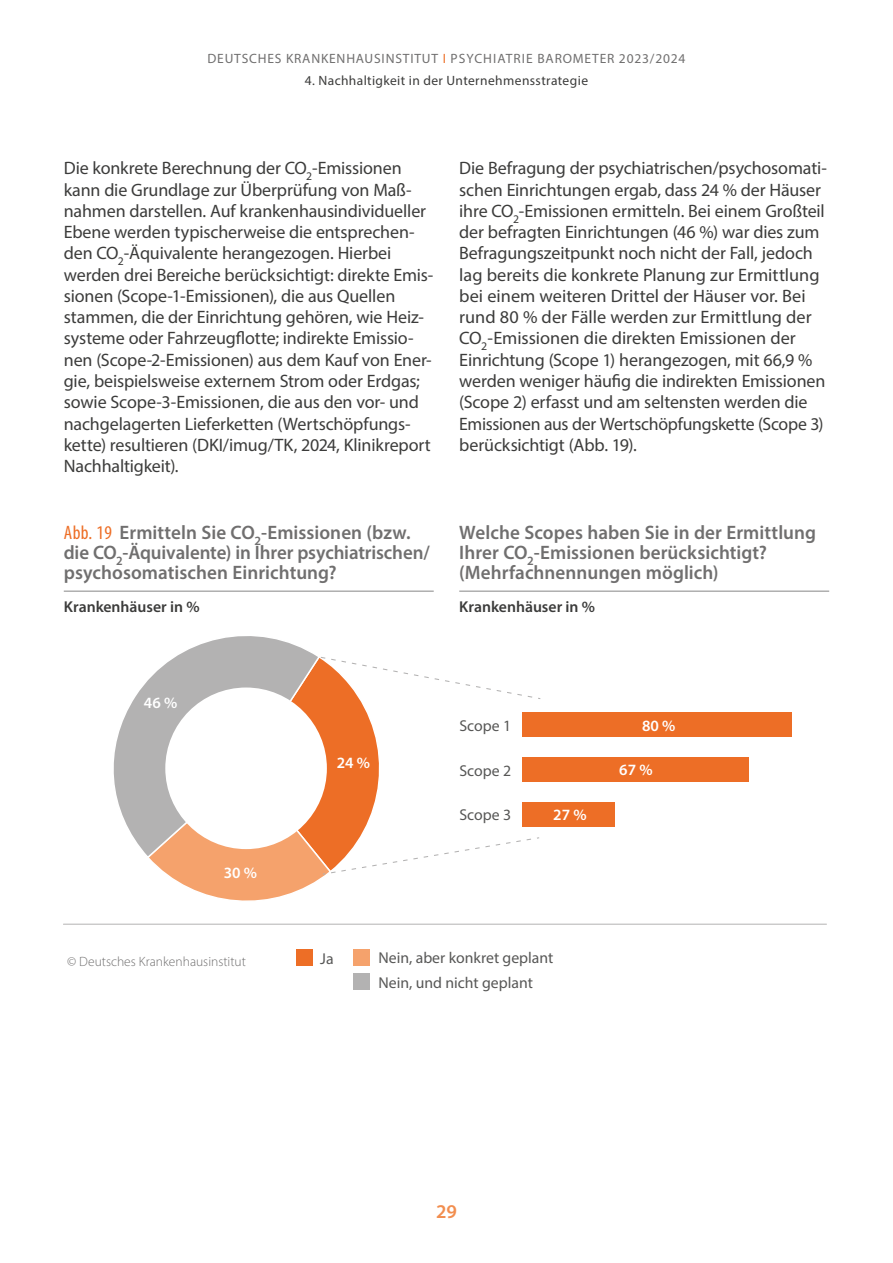
<style>
.page{position:relative;width:893px;height:1263px;background:#fff}
.page>*{position:absolute;margin:0;border:0;box-sizing:border-box;transform-origin:0 0}
.Tab__Abb__Head{font:600 19.5px/20.2px "Myriad Pro";color:#706f6f}
.t1{font:600 19.5px "Myriad Pro";color:#f28e4f}
.Fließtext_11_5_5mm{font:18px/21.3px "Myriad Pro";letter-spacing:-.005em;color:#3c3c3b}
.t2{font:15.75px/24.5px "Myriad Pro";color:#575756}
.Tab__Subline_1{font:600 15.75px "Myriad Pro";color:#3c3c3b}
.t3{font:600 15.75px "Myriad Pro";color:#fff}
.t4{font:13.5px "Myriad Pro";letter-spacing:.06em;color:#706f6f}
.Kolumne_Kapitel{font:13.5px "Myriad Pro";letter-spacing:.03em;color:#3c3c3b}
.t5{font:300 13.5px "Myriad Pro";color:#706f6f}
.s1{color:#ed6e26}
.s2{font-weight:400;font-stretch:condensed;color:#ed6e26}
</style>
<div class="page">
<svg style="left:113px;top:636px;width:198px;height:218px"></svg>
<div style="left:523px;top:803px;width:92px;height:24px;background:#ed6e26"></div>
<div style="left:523px;top:758px;width:226px;height:24px;background:#ed6e26"></div>
<div style="left:523px;top:713px;width:269px;height:24px;background:#ed6e26"></div>
<div style="left:296px;top:949px;width:17px;height:17px;background:#ed6e26"></div>
<div style="left:353px;top:949px;width:17px;height:16px;background:#f5a26c"></div>
<div style="left:353px;top:973px;width:17px;height:17px;background:#b3b2b2"></div>
<hr style="left:64px;top:924px;width:762px;height:1px;background:#b3b2b2">
<svg style="left:146px;top:653px;width:394px;height:248px"></svg>
<hr style="left:64px;top:591px;width:370px;height:1px;background:#878787">
<hr style="left:459px;top:591px;width:370px;height:1px;background:#878787">
<p class="t4" style="left:207px;top:50px;width:479px">DEUTSCHES KRANKENHAUSINSTITUT <span class="s1">I</span> PSYCHIATRIE BAROMETER 2023/2024</p>
<p class="Kolumne_Kapitel" style="left:305px;top:72px;width:285px">4. Nachhaltigkeit in der Unternehmensstrategie</p>
<p class="Fließtext_11_5_5mm" style="left:64px;top:157px;width:371px">Die konkrete Berechnung der CO<sub>2</sub>-Emissionen kann die Grundlage zur Überprüfung von Maß&shy;nahmen darstellen. Auf krankenhausindividueller Ebene werden typischerweise die entsprechen&shy;den CO<sub>2</sub>-Äquivalente herangezogen. Hierbei werden drei Bereiche berücksichtigt: direkte Emis&shy;sionen (Scope-1-Emissionen), die aus Quellen stammen, die der Einrichtung gehören, wie Heiz&shy;systeme oder Fahrzeugflotte; indirekte Emissio&shy;nen (Scope-2-Emissionen) aus dem Kauf von Ener&shy;gie, beispielsweise externem Strom oder Erdgas; sowie Scope-3-Emissionen, die aus den vor- und nachgelagerten Lieferketten (Wertschöpfungs&shy;kette) resultieren (DKI/imug/TK, 2024, Klinikreport Nachhaltigkeit).</p>
<p class="Fließtext_11_5_5mm" style="left:459px;top:157px;width:369px">Die Befragung der psychiatrischen/psychosomati&shy;schen Einrichtungen ergab, dass 24 % der Häuser ihre CO<sub>2</sub>-Emissionen ermitteln. Bei einem Großteil der befragten Einrichtungen (46 %) war dies zum Befragungszeitpunkt noch nicht der Fall, jedoch lag bereits die konkrete Planung zur Ermittlung bei einem weiteren Drittel der Häuser vor. Bei rund 80 % der Fälle werden zur Ermittlung der CO<sub>2</sub>-Emissionen die direkten Emissionen der Einrichtung (Scope 1) herangezogen, mit 66,9 % werden weniger häufig die indirekten Emissionen (Scope 2) erfasst und am seltensten werden die Emissionen aus der Wertschöpfungskette (Scope 3) berücksichtigt (Abb. 19).</p>
<p class="Tab__Abb__Head" style="left:64px;top:522px;width:367px"><span class="s2">Abb. 19</span> Ermitteln Sie CO<sub>2</sub>-Emissionen (bzw. die CO<sub>2</sub>-Äquivalente) in Ihrer psychiatrischen/ psychosomatischen Einrichtung?</p>
<p class="Tab__Subline_1" style="left:64px;top:597px;width:137px">Krankenhäuser in %</p>
<p class="Tab__Abb__Head" style="left:459px;top:522px;width:358px">Welche Scopes haben Sie in der Ermittlung<br>Ihrer CO<sub>2</sub>-Emissionen berücksichtigt? (Mehrfachnennungen möglich)</p>
<p class="Tab__Subline_1" style="left:459px;top:597px;width:137px">Krankenhäuser in %</p>
<p class="t3" style="left:144px;top:693px;width:35px">46 %</p>
<p class="t3" style="left:224px;top:863px;width:35px">30 %</p>
<p class="t3" style="left:337px;top:753px;width:35px">24 %</p>
<p class="t2" style="left:459px;top:714px;width:53px">Scope 1</p>
<p class="t2" style="left:459px;top:758px;width:53px">Scope 2</p>
<p class="t2" style="left:459px;top:802px;width:53px">Scope 3</p>
<p class="t3" style="left:553px;top:804px;width:35px">27 %</p>
<p class="t3" style="left:642px;top:716px;width:35px">80 %</p>
<p class="t3" style="left:619px;top:760px;width:35px">67 %</p>
<p class="t5" style="left:67px;top:953px;width:180px">© Deutsches Krankenhausinstitut</p>
<p class="t2" style="left:378px;top:945px;width:176px">Nein, aber konkret geplant<br>Nein, und nicht geplant</p>
<p class="t2" style="left:320px;top:946px;width:15px">Ja</p>
<p class="t1" style="left:436px;top:1199px;width:22px">29</p>
</div>
